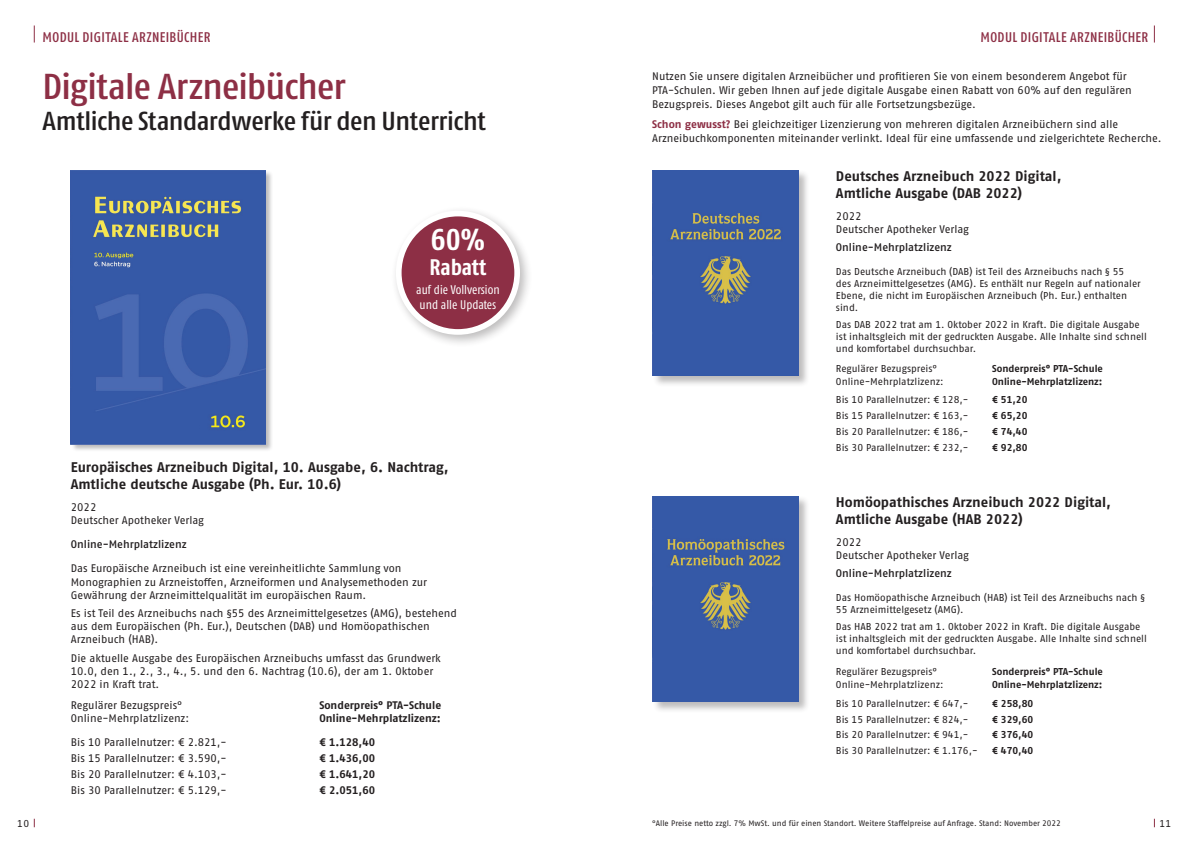
<style>
.page{position:relative;width:1191px;height:842px;background:#fff}
.page>*{position:absolute;margin:0;border:0;box-sizing:border-box;transform-origin:0 0}
.t1{font:500 condensed 36px "Fago Pro";letter-spacing:-.02em;color:#8d2f45;scale:1.1 1}
.t2{font:700 condensed 30px "Fago Pro";color:#fff}
.t3{font:500 condensed 26px "Fago Pro";letter-spacing:-.015em;color:#231f20;scale:1.1 1}
.t4{font:700 condensed 22.5px "Fago Pro";letter-spacing:-.005em;color:#fff}
.t5{font:700 14px/17px "Fago Pro";color:#231f20}
.t6{font:500 condensed 14px "Fago Pro";letter-spacing:.025em;color:#8d2f45}
.t7{font:condensed 12.5px/15px "Fago Pro";color:#fff}
.t8{font:11px/13px "Fago Pro";color:#231f20}
.t9{font:700 11px/15.8px "Fago Pro";color:#231f20}
.t10{font:600 11px "Fago Pro";color:#231f20}
.t11{font:10px/12px "Fago Pro";color:#231f20}
.t12{font:700 10px/15.8px "Fago Pro";color:#231f20}
.t13{font:8px "Fago Pro";letter-spacing:-.005em;color:#231f20}
.s1{font-weight:700;color:#8d2f45}
</style>
<div class="page">
<div style="left:391px;top:206px;width:142px;height:142px;background:#231f20;opacity:.3"></div>
<div style="left:399px;top:214px;width:118px;height:118px;background:#8d2f45;border-radius:50%"></div>
<div style="left:396px;top:211px;width:124px;height:124px;border:6px solid #fff;border-radius:50%"></div>
<svg style="left:34px;top:26px;width:1px;height:17px"></svg>
<svg style="left:1154px;top:26px;width:1px;height:17px"></svg>
<div style="left:71px;top:170px;width:202px;height:282px;background:#231f20;opacity:.3"></div>
<img style="left:71px;top:170px;width:194px;height:274px">
<div style="left:652px;top:170px;width:158px;height:218px;background:#231f20;opacity:.3"></div>
<img style="left:652px;top:170px;width:146px;height:205px">
<div style="left:652px;top:496px;width:158px;height:218px;background:#231f20;opacity:.3"></div>
<img style="left:652px;top:496px;width:146px;height:205px">
<p class="t6" style="left:43px;top:29px;width:169px">MODUL DIGITALE ARZNEIBÜCHER</p>
<p class="t6" style="left:980px;top:29px;width:169px">MODUL DIGITALE ARZNEIBÜCHER</p>
<h1 class="t1" style="left:43px;top:65px;width:277px">Digitale Arzneibücher</h1>
<h3 class="t3" style="left:43px;top:105px;width:405px">Amtliche Standardwerke für den Unterricht</h3>
<h2 class="t2" style="left:431px;top:221px;width:56px">60%</h2>
<h3 class="t4" style="left:429px;top:254px;width:58px">Rabatt</h3>
<p class="t7" style="left:416px;top:282px;width:85px">auf die Vollversion und alle Updates</p>
<p class="t5" style="left:71px;top:459px;width:379px">Europäisches Arzneibuch Digital, 10. Ausgabe, 6. Nachtrag,<br>Amtliche deutsche Ausgabe (Ph. Eur. 10.6)</p>
<p class="t8" style="left:71px;top:500px;width:135px">2022<br>Deutscher Apotheker Verlag</p>
<p class="t10" style="left:71px;top:538px;width:117px">Online-Mehrplatzlizenz</p>
<p class="t8" style="left:71px;top:562px;width:358px">Das Europäische Arzneibuch ist eine vereinheitlichte Sammlung von<br>Monographien zu Arzneistoffen, Arzneiformen und Analysemethoden zur<br>Gewährung der Arzneimittelqualität im europäischen Raum.</p>
<p class="t8" style="left:71px;top:607px;width:387px">Es ist Teil des Arzneibuchs nach §55 des Arzneimittelgesetzes (AMG), bestehend aus dem Europäischen (Ph. Eur.), Deutschen (DAB) und Homöopathischen<br>Arzneibuch (HAB).</p>
<p class="t8" style="left:71px;top:651px;width:371px">Die aktuelle Ausgabe des Europäischen Arzneibuchs umfasst das Grundwerk<br>10.0, den 1., 2., 3., 4., 5. und den 6. Nachtrag (10.6), der am 1. Oktober<br>2022 in Kraft trat.</p>
<p class="t8" style="left:71px;top:699px;width:120px">Regulärer Bezugspreis°<br>Online-Mehrplatzlizenz:</p>
<p class="t8" style="left:71px;top:735px;width:157px;line-height:15.8px;text-align:justify">Bis 10 Parallelnutzer: € 2.821,- Bis 15 Parallelnutzer: € 3.590,- Bis 20 Parallelnutzer: € 4.103,- Bis 30 Parallelnutzer: € 5.129,-</p>
<p class="t9" style="left:319px;top:699px;width:123px;line-height:13px">Sonderpreis° PTA-Schule<br>Online-Mehrplatzlizenz:</p>
<p class="t9" style="left:319px;top:735px;width:57px;text-align:justify">€ 1.128,40 € 1.436,00 € 1.641,20 € 2.051,60</p>
<p class="t8" style="left:652px;top:69px;width:481px;line-height:14px">Nutzen Sie unsere digitalen Arzneibücher und profitieren Sie von einem besonderem Angebot für<br>PTA-Schulen. Wir geben Ihnen auf jede digitale Ausgabe einen Rabatt von 60% auf den regulären<br>Bezugspreis. Dieses Angebot gilt auch für alle Fortsetzungsbezüge.</p>
<p class="t8" style="left:652px;top:117px;width:511px;line-height:14px"><span class="s1">Schon gewusst?</span> Bei gleichzeitiger Lizenzierung von mehreren digitalen Arzneibüchern sind alle<br>Arzneibuchkomponenten miteinander verlinkt. Ideal für eine umfassende und zielgerichtete Recherche.</p>
<p class="t5" style="left:836px;top:168px;width:227px">Deutsches Arzneibuch 2022 Digital,<br>Amtliche Ausgabe (DAB 2022)</p>
<p class="t8" style="left:836px;top:209px;width:135px">2022<br>Deutscher Apotheker Verlag</p>
<p class="t10" style="left:836px;top:241px;width:117px">Online-Mehrplatzlizenz</p>
<p class="t11" style="left:836px;top:265px;width:306px">Das Deutsche Arzneibuch (DAB) ist Teil des Arzneibuchs nach § 55 des Arzneimittelgesetzes (AMG). Es enthält nur Regeln auf nationaler Ebene, die nicht im Europäischen Arzneibuch (Ph. Eur.) enthalten sind.</p>
<p class="t11" style="left:836px;top:319px;width:312px">Das DAB 2022 trat am 1. Oktober 2022 in Kraft. Die digitale Ausgabe ist inhaltsgleich mit der gedruckten Ausgabe. Alle Inhalte sind schnell und komfortabel durchsuchbar.</p>
<p class="t11" style="left:836px;top:362px;width:109px;line-height:13px">Regulärer Bezugspreis°<br>Online-Mehrplatzlizenz:</p>
<p class="t11" style="left:836px;top:392px;width:134px;line-height:15.8px;text-align:justify">Bis 10 Parallelnutzer: € 128,- Bis 15 Parallelnutzer: € 163,- Bis 20 Parallelnutzer: € 186,- Bis 30 Parallelnutzer: € 232,-</p>
<p class="t12" style="left:992px;top:362px;width:112px;line-height:13px">Sonderpreis° PTA-Schule<br>Online-Mehrplatzlizenz:</p>
<p class="t12" style="left:992px;top:392px;width:37px;text-align:justify">€ 51,20 € 65,20 € 74,40 € 92,80</p>
<p class="t5" style="left:836px;top:494px;width:276px">Homöopathisches Arzneibuch 2022 Digital,<br>Amtliche Ausgabe (HAB 2022)</p>
<p class="t8" style="left:836px;top:535px;width:135px">2022<br>Deutscher Apotheker Verlag</p>
<p class="t10" style="left:836px;top:567px;width:117px">Online-Mehrplatzlizenz</p>
<p class="t11" style="left:836px;top:591px;width:310px">Das Homöopathische Arzneibuch (HAB) ist Teil des Arzneibuchs nach §<br>55 Arzneimittelgesetz (AMG).</p>
<p class="t11" style="left:836px;top:621px;width:312px">Das HAB 2022 trat am 1. Oktober 2022 in Kraft. Die digitale Ausgabe ist inhaltsgleich mit der gedruckten Ausgabe. Alle Inhalte sind schnell und komfortabel durchsuchbar.</p>
<p class="t11" style="left:836px;top:665px;width:109px;line-height:13px">Regulärer Bezugspreis°<br>Online-Mehrplatzlizenz:</p>
<p class="t11" style="left:836px;top:695px;width:143px;line-height:15.8px">Bis 10 Parallelnutzer: € 647,-<br>Bis 15 Parallelnutzer: € 824,-<br>Bis 20 Parallelnutzer: € 941,-<br>Bis 30 Parallelnutzer: € 1.176,-</p>
<p class="t12" style="left:992px;top:665px;width:112px;line-height:13px">Sonderpreis° PTA-Schule<br>Online-Mehrplatzlizenz:</p>
<p class="t12" style="left:992px;top:695px;width:43px;text-align:justify">€ 258,80 € 329,60 € 376,40 € 470,40</p>
<p class="t11" style="left:17px;top:818px;width:13px">10</p>
<p class="t13" style="left:652px;top:818px;width:410px">°Alle Preise netto zzgl. 7% MwSt. und für einen Standort. Weitere Staffelpreise auf Anfrage. Stand: November 2022</p>
<p class="t11" style="left:1159px;top:818px;width:13px">11</p>
</div>
